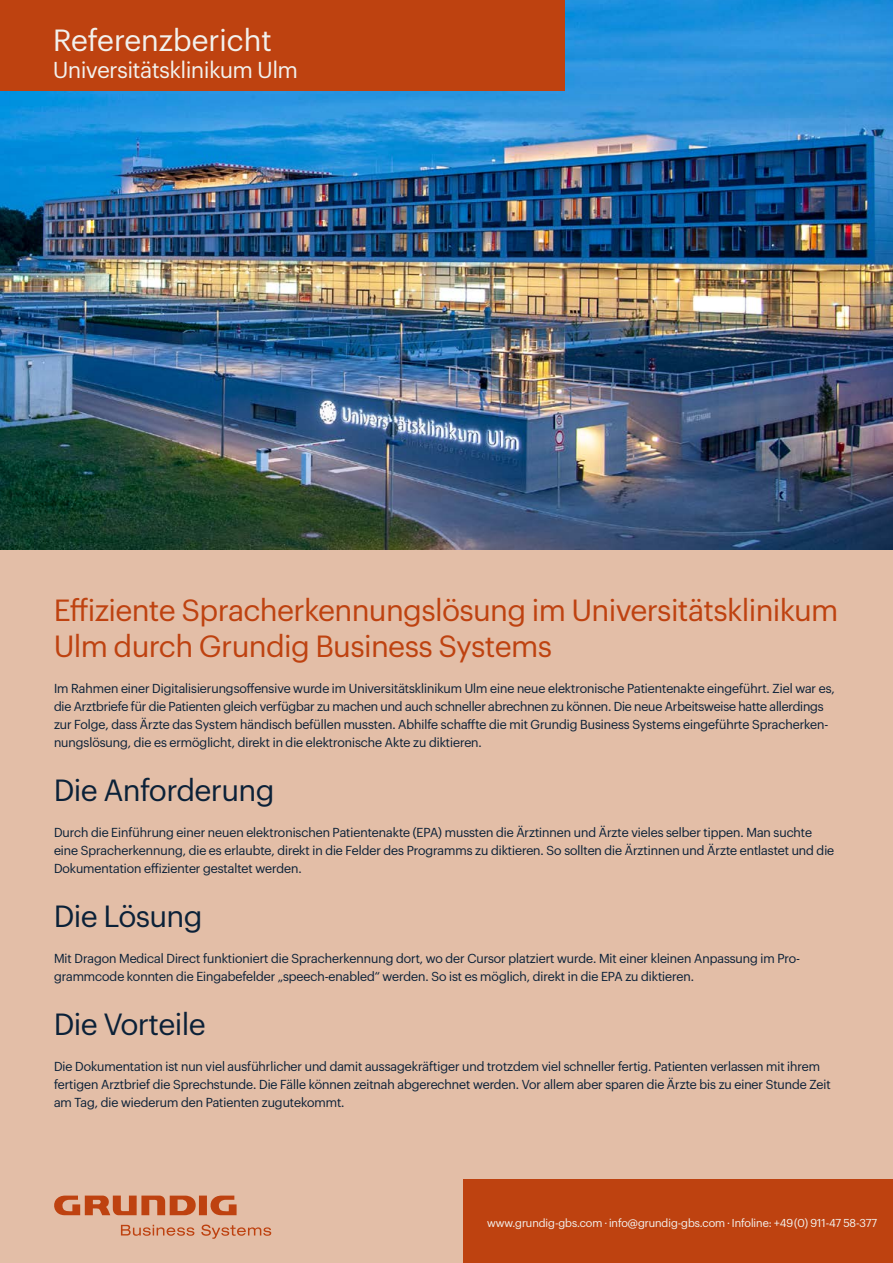
<style>
.page{position:relative;width:893px;height:1263px;background:#fff}
.page>*{position:absolute;margin:0;border:0;box-sizing:border-box;transform-origin:0 0}
.t1{font:30px/36px "Grundig Basics";color:#be4210}
.t2{font:30px "Grundig Basics";color:#0b2138}
.t3{font:500 30px "Grundig Basics";color:#f2f1ed}
.t4{font:22.5px "Grundig Basics";color:#f2f1ed}
.t5{font:12.75px/18px "Grundig Basics";color:#0b2138}
.t6{font:11.25px "Grundig Basics";color:#f2f1ed}
</style>
<div class="page">
<div style="left:0;top:549px;width:893px;height:714px;background:#e3bea7"></div>
<svg style="left:54px;top:1195px;width:183px;height:20px"></svg>
<svg style="left:121px;top:1225px;width:73px;height:11px"></svg>
<svg style="left:201px;top:1224px;width:70px;height:15px"></svg>
<img style="left:0;top:0;width:893px;height:549px">
<div style="left:0;top:0;width:565px;height:90px;background:#be4210"></div>
<div style="left:463px;top:1179px;width:430px;height:84px;background:#be4210"></div>
<h1 class="t3" style="left:53px;top:18px;width:220px">Referenzbericht</h1>
<h2 class="t4" style="left:53px;top:53px;width:246px">Universitätsklinikum Ulm</h2>
<h1 class="t1" style="left:54px;top:590px;width:786px">Effiziente Spracherkennungslösung im Universitätsklinikum<br>Ulm durch Grundig Business Systems</h1>
<p class="t5" style="left:54px;top:678px;width:782px">Im Rahmen einer Digitalisierungsoffensive wurde im Universitätsklinikum Ulm eine neue elektronische Patientenakte eingeführt. Ziel war es, die Arztbriefe für die Patienten gleich verfügbar zu machen und auch schneller abrechnen zu können. Die neue Arbeitsweise hatte allerdings zur Folge, dass Ärzte das System händisch befüllen mussten. Abhilfe schaffte die mit Grundig Business Systems eingeführte Spracherken&shy;nungslösung, die es ermöglicht, direkt in die elektronische Akte zu diktieren.</p>
<h1 class="t2" style="left:54px;top:768px;width:222px">Die Anforderung</h1>
<p class="t5" style="left:54px;top:822px;width:782px">Durch die Einführung einer neuen elektronischen Patientenakte (EPA) mussten die Ärztinnen und Ärzte vieles selber tippen. Man suchte eine Spracherkennung, die es erlaubte, direkt in die Felder des Programms zu diktieren. So sollten die Ärztinnen und Ärzte entlastet und die<br>Dokumentation effizienter gestaltet werden.</p>
<h1 class="t2" style="left:54px;top:894px;width:150px">Die Lösung</h1>
<p class="t5" style="left:54px;top:948px;width:748px">Mit Dragon Medical Direct funktioniert die Spracherkennung dort, wo der Cursor platziert wurde. Mit einer kleinen Anpassung im Pro&shy;grammcode konnten die Eingabefelder „speech-enabled“ werden. So ist es möglich, direkt in die EPA zu diktieren.</p>
<h1 class="t2" style="left:54px;top:1002px;width:153px">Die Vorteile</h1>
<p class="t5" style="left:54px;top:1056px;width:778px">Die Dokumentation ist nun viel ausführlicher und damit aussagekräftiger und trotzdem viel schneller fertig. Patienten verlassen mit ihrem fertigen Arztbrief die Sprechstunde. Die Fälle können zeitnah abgerechnet werden. Vor allem aber sparen die Ärzte bis zu einer Stunde Zeit am Tag, die wiederum den Patienten zugutekommt.</p>
<p class="t6" style="left:487px;top:1214px;width:391px">www.grundig-gbs.com · info@grundig-gbs.com · Infoline: +49(0) 911-47 58-377</p>
</div>
